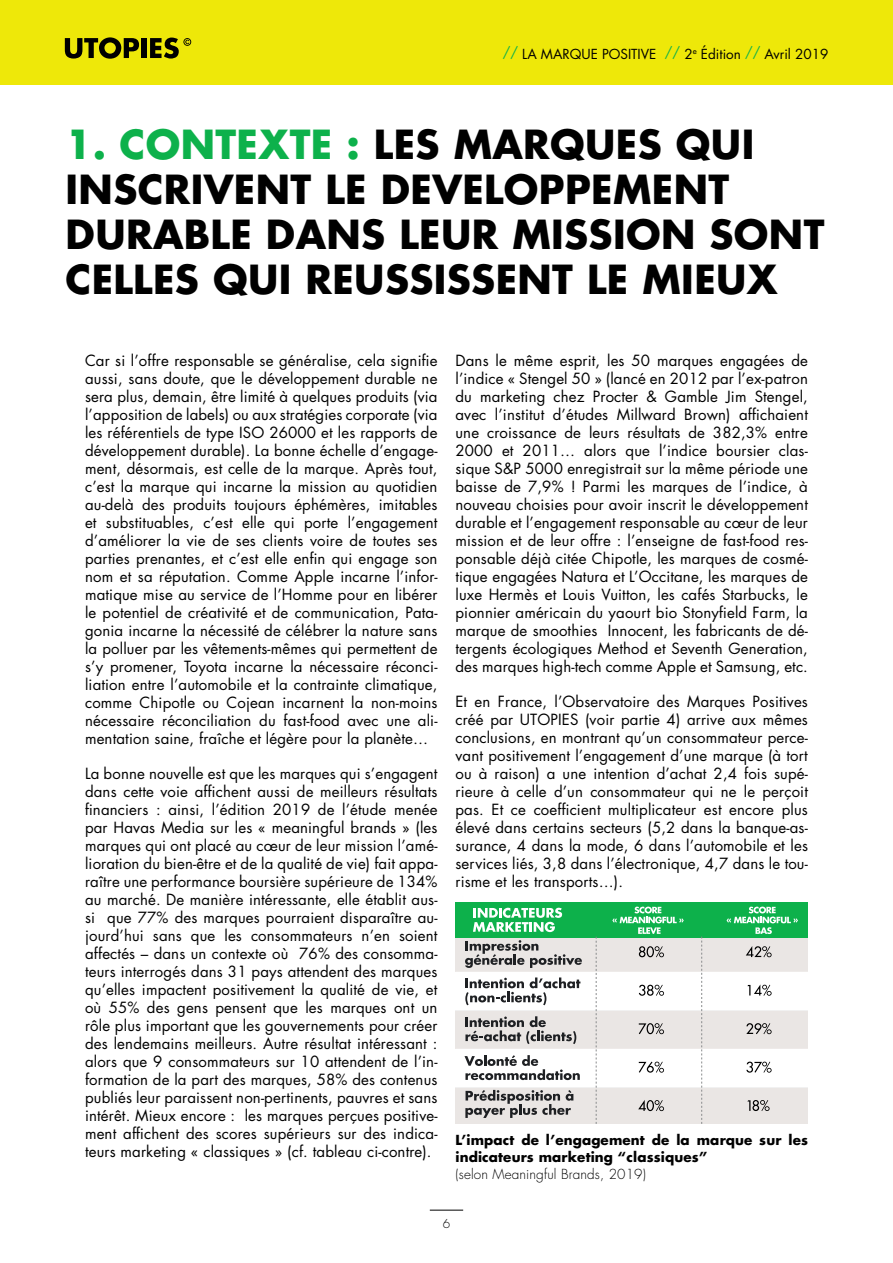
<style>
.page{position:relative;width:893px;height:1263px;background:#fff}
.page>*{position:absolute;margin:0;border:0;box-sizing:border-box;transform-origin:0 0}
.t1{font:700 39px "Futura";letter-spacing:.01em;color:#000}
.t2{font:700 39px "Futura";letter-spacing:.01em;color:#0db14b}
.t3{font:15px/18px "Futura";letter-spacing:.01em;color:#000;text-align:justify}
.t4{font:700 13.5px/16.2px "Futura";letter-spacing:.01em;color:#000}
.t5{font:13.5px "Futura";color:#000}
.t6{font:300 13.5px "Futura";letter-spacing:.01em;color:#000}
.t7{font:300 12px "Futura";color:#000}
.s1{color:#0db14b}
.s2{color:#000}
</style>
<div class="page">
<hr style="left:430px;top:1210px;width:33px;height:1px;background:#000">
<div style="left:0;top:0;width:893px;height:85px;background:#eee809"></div>
<svg style="left:65px;top:37px;width:74px;height:22px"></svg>
<div style="left:141px;top:38px;width:6px;height:20px;background:#000"></div>
<svg style="left:150px;top:38px;width:41px;height:21px"></svg>
<div style="left:455px;top:1088px;width:353px;height:36px;background:#eae6e4"></div>
<div style="left:455px;top:902px;width:353px;height:35px;background:#0db14b"></div>
<svg style="left:455px;top:906px;width:353px;height:217px"></svg>
<p class="t5" style="left:503px;top:44px;width:327px"><span class="s1">//</span> La marque positive <span class="s1">//</span> 2<sup>e</sup> Édition <span class="s1">//</span> Avril 2019</p>
<h1 class="t2" style="left:66px;top:117px;width:331px">1. Contexte : <span class="s2">lES</span></h1>
<h1 class="t1" style="left:454px;top:117px;width:98px">MARQUES</h1>
<h1 class="t1" style="left:676px;top:117px;width:26px">QUI</h1>
<h1 class="t1" style="left:66px;top:162px;width:122px">INSCRIVE</h1>
<h1 class="t1" style="left:256px;top:162px;width:151px">NT LE DEVE</h1>
<h1 class="t1" style="left:484px;top:162px;width:134px">LOPPEME</h1>
<h1 class="t1" style="left:674px;top:162px;width:57px">NT</h1>
<h1 class="t1" style="left:66px;top:207px;width:30px">DUR</h1>
<h1 class="t1" style="left:153px;top:207px;width:293px">ABLE DANS LEUR</h1>
<h1 class="t1" style="left:512px;top:207px;width:26px">MISSIO</h1>
<h1 class="t1" style="left:661px;top:207px;width:164px">N SONT</h1>
<h1 class="t1" style="left:66px;top:252px;width:174px">CELLES QUI</h1>
<h1 class="t1" style="left:306px;top:252px;width:24px">REUSSISSE</h1>
<h1 class="t1" style="left:518px;top:252px;width:153px">NT LE MIEUX</h1>
<p class="t3" style="left:85px;top:351px;width:354px">Car si l’offre responsable se généralise, cela signifie aussi, sans doute, que le développement durable ne sera plus, demain, être limité à quelques produits (via l’apposition de labels) ou aux stratégies corporate (via les référentiels de type ISO 26000 et les rapports de développement durable). La bonne échelle d’engage&shy;ment, désormais, est celle de la marque. Après tout, c’est la marque qui incarne la mission au quotidien au-delà des produits toujours éphémères, imitables et substituables, c’est elle qui porte l’engagement d’améliorer la vie de ses clients voire de toutes ses parties prenantes, et c’est elle enfin qui engage son nom et sa réputation. Comme Apple incarne l’infor&shy;matique mise au service de l’Homme pour en libérer le potentiel de créativité et de communication, Pata&shy;gonia incarne la nécessité de célébrer la nature sans la polluer par les vêtements-mêmes qui permettent de s’y promener, Toyota incarne la nécessaire réconci&shy;liation entre l’automobile et la contrainte climatique, comme Chipotle ou Cojean incarnent la non-moins nécessaire réconciliation du fast-food avec une ali&shy;mentation saine, fraîche et légère pour la planète…</p>
<p class="t3" style="left:85px;top:764px;width:354px">La bonne nouvelle est que les marques qui s’engagent dans cette voie affichent aussi de meilleurs résultats financiers : ainsi, l’édition 2019 de l’étude menée par Havas Media sur les « meaningful brands » (les marques qui ont placé au cœur de leur mission l’amé&shy;lioration du bien-être et de la qualité de vie) fait appa&shy;raître une performance boursière supérieure de 134% au marché. De manière intéressante, elle établit aus&shy;si que 77% des marques pourraient disparaître au&shy;jourd’hui sans que les consommateurs n’en soient affectés – dans un contexte où 76% des consomma&shy;teurs interrogés dans 31 pays attendent des marques qu’elles impactent positivement la qualité de vie, et où 55% des gens pensent que les marques ont un rôle plus important que les gouvernements pour créer des lendemains meilleurs. Autre résultat intéressant : alors que 9 consommateurs sur 10 attendent de l’in&shy;formation de la part des marques, 58% des contenus publiés leur paraissent non-pertinents, pauvres et sans intérêt. Mieux encore : les marques perçues positive&shy;ment affichent des scores supérieurs sur des indica&shy;teurs marketing « classiques » (cf. tableau ci-contre).</p>
<p class="t3" style="left:455px;top:351px;width:354px">Dans le même esprit, les 50 marques engagées de l’indice « Stengel 50 » (lancé en 2012 par l’ex-patron du marketing chez Procter &amp; Gamble Jim Stengel, avec l’institut d’études Millward Brown) affichaient une croissance de leurs résultats de 382,3% entre 2000 et 2011… alors que l’indice boursier clas&shy;sique S&amp;P 5000 enregistrait sur la même période une baisse de 7,9% ! Parmi les marques de l’indice, à nouveau choisies pour avoir inscrit le développement durable et l’engagement responsable au cœur de leur mission et de leur offre : l’enseigne de fast-food res&shy;ponsable déjà citée Chipotle, les marques de cosmé&shy;tique engagées Natura et L’Occitane, les marques de luxe Hermès et Louis Vuitton, les cafés Starbucks, le pionnier américain du yaourt bio Stonyfield Farm, la marque de smoothies Innocent, les fabricants de dé&shy;tergents écologiques Method et Seventh Generation, des marques high-tech comme Apple et Samsung, etc.</p>
<p class="t3" style="left:455px;top:692px;width:354px">Et en France, l’Observatoire des Marques Positives créé par UTOPIES (voir partie 4) arrive aux mêmes conclusions, en montrant qu’un consommateur perce&shy;vant positivement l’engagement d’une marque (à tort ou à raison) a une intention d’achat 2,4 fois supé&shy;rieure à celle d’un consommateur qui ne le perçoit pas. Et ce coefficient multiplicateur est encore plus élevé dans certains secteurs (5,2 dans la banque-as&shy;surance, 4 dans la mode, 6 dans l’automobile et les services liés, 3,8 dans l’électronique, 4,7 dans le tou&shy;risme et les transports…).</p>
<p class="t4" style="left:455px;top:1132px;width:354px">L’impact de l’engagement de la marque sur les indicateurs marketing “classiques”</p>
<p class="t6" style="left:455px;top:1165px;width:192px">(selon Meaningful Brands, 2019)</p>
<p class="t7" style="left:443px;top:1215px;width:9px">6</p>
</div>
